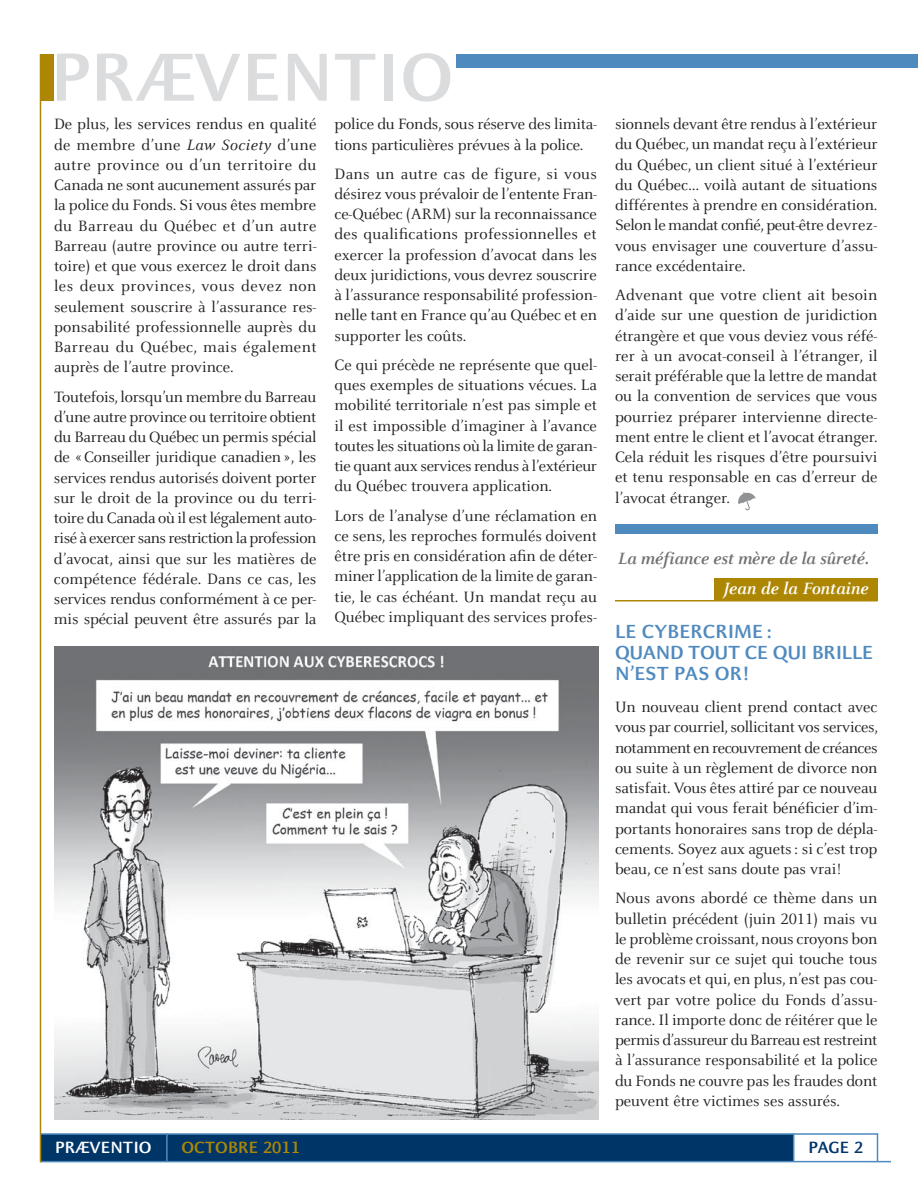
<style>
.page{position:relative;width:918px;height:1188px;background:#fff}
.page>*{position:absolute;margin:0;border:0;box-sizing:border-box;transform-origin:0 0}
.t1{font:700 75px "Barreau Sans";color:#dbdcde}
.t2{font:700 21px/21px "Barreau Sans";color:#4f8abf}
.t3{font:italic 700 18px "Barreau";letter-spacing:-.01em;color:#717074}
.t4{font:italic 700 18px "Barreau";color:#fff}
.t5{font:700 18px "Barreau Sans";color:#ad8604}
.t6{font:700 18px "Barreau Sans";color:#fff}
.t7{font:700 18px "Barreau Sans";color:#003568}
.t8{font:16.5px/20.2px "Barreau";color:#231f20;text-align:justify}
.s1{font-style:italic}
</style>
<div class="page">
<div style="left:714px;top:578px;width:164px;height:23px;background:#ad8604"></div>
<hr style="left:615px;top:600px;width:263px;height:2px;background:#ad8604">
<div style="left:40px;top:1134px;width:753px;height:27px;background:#003568"></div>
<svg style="left:793px;top:1135px;width:1px;height:26px"></svg>
<hr style="left:166px;top:1133px;width:2px;height:29px;background:#4f8abf">
<div style="left:456px;top:54px;width:462px;height:14px;background:#4f8abf"></div>
<div style="left:40px;top:54px;width:14px;height:47px;background:#ad8604"></div>
<hr style="left:40px;top:1161px;width:851px;height:1px;background:#4f8abf">
<hr style="left:40px;top:54px;width:1px;height:1108px;background:#ad8604">
<svg style="left:738px;top:492px;width:18px;height:19px"></svg>
<img style="left:54px;top:646px;width:544px;height:474px">
<hr style="left:40px;top:1133px;width:838px;height:2px;background:#4f8abf">
<svg style="left:877px;top:1133px;width:1px;height:28px"></svg>
<div style="left:615px;top:524px;width:263px;height:10px;background:#4f8abf"></div>
<h1 class="t1" style="left:51px;top:35px;width:404px">PRÆVENTIO</h1>
<p class="t8" style="left:54px;top:115px;width:264px">De plus, les services rendus en qualité de membre d’une <span class="s1">Law Society</span> d’une autre province ou d’un territoire du Canada ne sont aucunement assurés par la police du Fonds. Si vous êtes membre du Barreau du Québec et d’un autre Barreau (autre province ou autre terri&shy;toire) et que vous exercez le droit dans les deux provinces, vous devez non seulement souscrire à l’assurance res&shy;ponsabilité professionnelle auprès du Barreau du Québec, mais également auprès de l’autre province.</p>
<p class="t8" style="left:54px;top:387px;width:264px">Toutefois, lorsqu’un membre du Barreau d’une autre province ou territoire obtient du Barreau du Québec un permis spécial de «Conseiller juridique canadien», les services rendus autorisés doivent porter sur le droit de la province ou du terri&shy;toire du Canada où il est légalement auto&shy;risé à exercer sans restriction la profession d’avocat, ainsi que sur les matières de compétence fédérale. Dans ce cas, les services rendus conformément à ce per&shy;mis spécial peuvent être assurés par la</p>
<p class="t8" style="left:334px;top:114px;width:264px">police du Fonds, sous réserve des limita&shy;tions particulières prévues à la police.</p>
<p class="t8" style="left:334px;top:164px;width:264px">Dans un autre cas de figure, si vous désirez vous prévaloir de l’entente Fran&shy;ce-Québec (ARM) sur la reconnaissance des qualifications professionnelles et exercer la profession d’avocat dans les deux juridictions, vous devrez souscrire à l’assurance responsabilité profession&shy;nelle tant en France qu’au Québec et en supporter les coûts.</p>
<p class="t8" style="left:334px;top:355px;width:264px">Ce qui précède ne représente que quel&shy;ques exemples de situations vécues. La mobilité territoriale n’est pas simple et il est impossible d’imaginer à l’avance toutes les situations où la limite de garan&shy;tie quant aux services rendus à l’extérieur du Québec trouvera application.</p>
<p class="t8" style="left:334px;top:506px;width:264px">Lors de l’analyse d’une réclamation en ce sens, les reproches formulés doivent être pris en considération afin de déter&shy;miner l’application de la limite de garan&shy;tie, le cas échéant. Un mandat reçu au Québec impliquant des services profes-</p>
<p class="t8" style="left:615px;top:114px;width:264px">sionnels devant être rendus à l’extérieur du Québec, un mandat reçu à l’extérieur du Québec, un client situé à l’extérieur du Québec… voilà autant de situations différentes à prendre en considération.<br>Selon le mandat confié, peut-être devrez&shy;vous envisager une couverture d’assu&shy;rance excédentaire.</p>
<p class="t8" style="left:615px;top:285px;width:264px">Advenant que votre client ait besoin d’aide sur une question de juridiction étrangère et que vous deviez vous réfé&shy;rer à un avocat-conseil à l’étranger, il serait préférable que la lettre de mandat ou la convention de services que vous pourriez préparer intervienne directe&shy;ment entre le client et l’avocat étranger.<br>Cela réduit les risques d’être poursuivi et tenu responsable en cas d’erreur de l’avocat étranger.</p>
<p class="t3" style="left:618px;top:549px;width:252px">La méfiance est mère de la sûreté.</p>
<p class="t4" style="left:723px;top:579px;width:147px">Jean de la Fontaine</p>
<p class="t2" style="left:615px;top:621px;width:260px">LE CYBERCRIME:<br>QUAND TOUT CE QUI BRILLE<br>N’EST PAS OR!</p>
<p class="t8" style="left:615px;top:697px;width:265px">Un nouveau client prend contact avec vous par courriel, sollicitant vos services, notamment en recouvrement de créances ou suite à un règlement de divorce non satisfait. Vous êtes attiré par ce nouveau mandat qui vous ferait bénéficier d’im&shy;portants honoraires sans trop de dépla&shy;cements. Soyez aux aguets: si c’est trop beau, ce n’est sans doute pas vrai!</p>
<p class="t8" style="left:615px;top:889px;width:264px">Nous avons abordé ce thème dans un bulletin précédent (juin 2011) mais vu le problème croissant, nous croyons bon de revenir sur ce sujet qui touche tous les avocats et qui, en plus, n’est pas cou&shy;vert par votre police du Fonds d’assu&shy;rance. Il importe donc de réitérer que le permis d’assureur du Barreau est restreint à l’assurance responsabilité et la police du Fonds ne couvre pas les fraudes dont peuvent être victimes ses assurés.</p>
<p class="t6" style="left:55px;top:1137px;width:98px">PRÆVENTIO</p>
<p class="t5" style="left:181px;top:1137px;width:120px">OCTOBRE 2011</p>
<p class="t7" style="left:808px;top:1137px;width:57px">PAGE 2</p>
</div>
